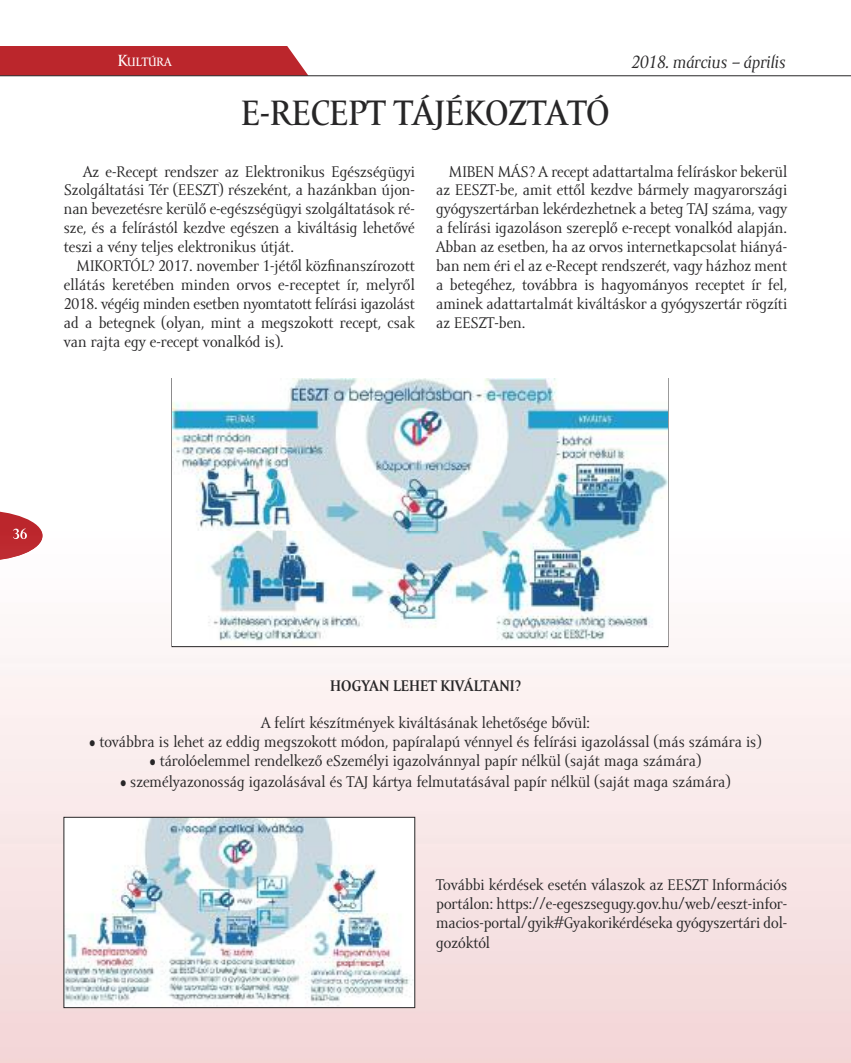
<style>
.page{position:relative;width:851px;height:1063px;background:#fff}
.page>*{position:absolute;margin:0;border:0;box-sizing:border-box;transform-origin:0 0}
.t1{font:36px "Amor Serif Text Pro";color:#272627}
.t2{font:italic 18px "Amor Serif Pro";color:#272627}
.t3{font:15.75px/18.9px "Amor Serif Pro";color:#272627;text-align:justify}
.t4{font:700 15.75px "Amor Serif Pro";color:#272627}
.t5{font:700 15px "Amor Serif Pro";color:#fff}
.t6{font:12.3px "Amor Serif Text Pro";color:#fff}
.s1{font-size:16.5px}
</style>
<div class="page">
<svg style="left:0;top:511px;width:42px;height:20px"></svg>
<div style="left:0;top:46px;width:308px;height:29px;background:#bb262c"></div>
<img style="left:0;top:531px;width:43px;height:29px">
<img style="left:13px;top:531px;width:14px;height:8px">
<hr style="left:0;top:75px;width:850px;height:1px;background:#272627">
<img style="left:172px;top:379px;width:495px;height:267px">
<img style="left:65px;top:819px;width:348px;height:187px">
<div style="left:63px;top:817px;width:352px;height:191px;border:1px solid #272627"></div>
<p class="t6" style="left:118px;top:55px;width:55px"><span class="s1">K</span>ULTÚRA</p>
<h1 class="t1" style="left:241px;top:94px;width:370px">E-RECEPT TÁJÉKOZTATÓ</h1>
<p class="t2" style="left:631px;top:56px;width:155px">2018. március – április</p>
<p class="t3" style="left:64px;top:164px;width:352px;text-indent:19px">Az e-recept rendszer az Elektronikus Egészségügyi Szolgáltatási Tér (EESZT) részeként, a hazánkban újon&shy;nan bevezetésre kerülő e-egészségügyi szolgáltatások ré&shy;sze, és a felírástól kezdve egészen a kiváltásig lehetővé teszi a vény teljes elektronikus útját.</p>
<p class="t3" style="left:64px;top:258px;width:352px;text-indent:13px">MIKorTóL? 2017. november 1-jétől közfinanszírozott ellátás keretében minden orvos e-receptet ír, melyről 2018. végéig minden esetben nyomtatott felírási igazolást ad a betegnek (olyan, mint a megszokott recept, csak van rajta egy e-recept vonalkód is).</p>
<p class="t3" style="left:436px;top:164px;width:352px;text-indent:13px">MIBEN MáS? A recept adattartalma felíráskor bekerül az EESZT-be, amit ettől kezdve bármely magyarországi gyógyszertárban lekérdezhetnek a beteg TAJ száma, vagy a felírási igazoláson szereplő e-recept vonalkód alapján.<br>Abban az esetben, ha az orvos internetkapcsolat hiányá&shy;ban nem éri el az e-recept rendszerét, vagy házhoz ment a betegéhez, továbbra is hagyományos receptet ír fel, aminek adattartalmát kiváltáskor a gyógyszertár rögzíti az EESZT-ben.</p>
<p class="t5" style="left:13px;top:529px;width:16px">36</p>
<p class="t4" style="left:330px;top:680px;width:192px">HOGYAN LEHET KIVÁLTANI?</p>
<p class="t3" style="left:261px;top:716px;width:330px">A felírt készítmények kiváltásának lehetősége bővül:</p>
<p class="t3" style="left:89px;top:735px;width:673px">• továbbra is lehet az eddig megszokott módon, papíralapú vénnyel és felírási igazolással (más számára is)</p>
<p class="t3" style="left:150px;top:753px;width:552px">• tárolóelemmel rendelkező eSzemélyi igazolvánnyal papír nélkül (saját maga számára)</p>
<p class="t3" style="left:120px;top:774px;width:611px">• személyazonosság igazolásával és TAJ kártya felmutatásával papír nélkül (saját maga számára)</p>
<p class="t3" style="left:436px;top:877px;width:352px">További kérdések esetén válaszok az EESZT Információs portálon: https://e-egeszsegugy.gov.hu/web/eeszt-infor&shy;macios-portal/gyik#Gyakorikérdéseka gyógyszertári dol-</p>
<p class="t3" style="left:436px;top:935px;width:55px">gozóktól</p>
</div>
